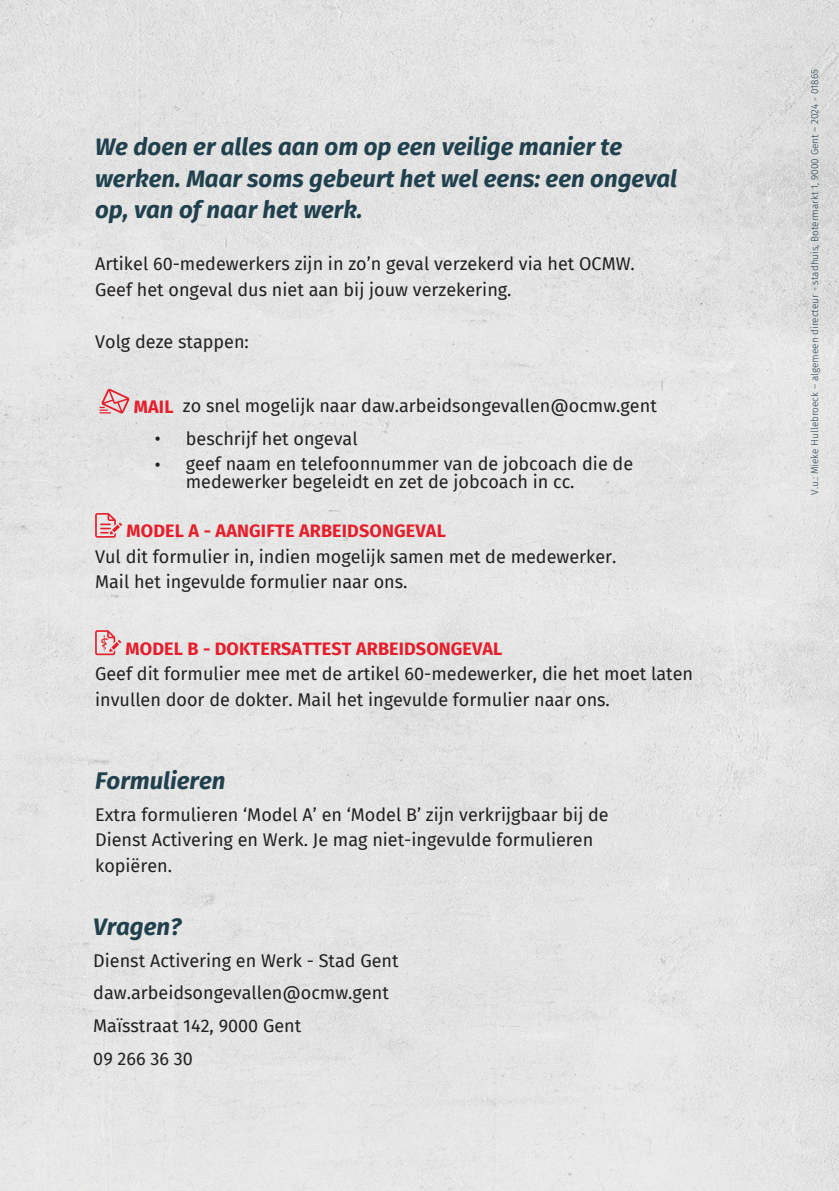
<style>
.page{position:relative;width:839px;height:1191px;background:#fff}
.page>*{position:absolute;margin:0;border:0;box-sizing:border-box;transform-origin:0 0}
.t1{font:italic 700 24px/31.6px "Fira Sans";color:#20404d}
.t2{font:18px/25.6px "Fira Sans";color:#231f20}
.t3{font:700 18px "Fira Sans";letter-spacing:.005em;color:#e61e2c}
.t4{font:300 10px "Fira Sans";color:#20404d}
</style>
<div class="page">
<img style="left:0;top:0;width:838px;height:1191px">
<svg style="left:99px;top:389px;width:30px;height:25px"></svg>
<svg style="left:95px;top:630px;width:26px;height:25px"></svg>
<svg style="left:95px;top:513px;width:27px;height:25px"></svg>
<p class="t1" style="left:95px;top:132px;width:583px">We doen er alles aan om op een veilige manier te werken. Maar soms gebeurt het wel eens: een ongeval op, van of naar het werk.</p>
<h2 class="t2" style="left:95px;top:251px;width:541px">Artikel 60-medewerkers zijn in zo’n geval verzekerd via het OCMW.</h2>
<h3 class="t2" style="left:95px;top:277px;width:418px">Geef het ongeval dus niet aan bij jouw verzekering.</h3>
<h1 class="t2" style="left:95px;top:329px;width:155px">Volg deze stappen:</h1>
<h3 class="t3" style="left:134px;top:396px;width:41px">MAIL</h3>
<h2 class="t2" style="left:155px;top:426px;width:7px">• •</h2>
<h1 class="t2" style="left:183px;top:393px;width:475px">zo snel mogelijk naar daw.arbeidsongevallen@ocmw.gent</h1>
<h3 class="t2" style="left:186px;top:426px;width:449px">beschrijf het ongeval<br>geef naam en telefoonnummer van de jobcoach die de</h3>
<h3 class="t2" style="left:186px;top:470px;width:390px">medewerker begeleidt en zet de jobcoach in cc.</h3>
<h3 class="t3" style="left:126px;top:520px;width:321px">MODEL A - AANGIFTE ARBEIDSONGEVAL</h3>
<h3 class="t2" style="left:95px;top:544px;width:523px">Vul dit formulier in, indien mogelijk samen met de medewerker.<br>Mail het ingevulde formulier naar ons.</h3>
<h3 class="t3" style="left:126px;top:638px;width:378px">MODEL B - DOKTERSATTEST ARBEIDSONGEVAL</h3>
<h3 class="t2" style="left:95px;top:661px;width:599px">Geef dit formulier mee met de artikel 60-medewerker, die het moet laten invullen door de dokter. Mail het ingevulde formulier naar ons.</h3>
<h3 class="t1" style="left:95px;top:765px;width:132px">Formulieren</h3>
<h3 class="t2" style="left:95px;top:802px;width:515px">Extra formulieren ‘Model A’ en ‘Model B’ zijn verkrijgbaar bij de<br>Dienst Activering en Werk. Je mag niet-ingevulde formulieren kopiëren.</h3>
<h3 class="t1" style="left:93px;top:911px;width:90px">Vragen?</h3>
<h3 class="t2" style="left:93px;top:948px;width:307px">Dienst Activering en Werk - Stad Gent</h3>
<p class="t2" style="left:93px;top:980px;width:297px">daw.arbeidsongevallen@ocmw.gent</p>
<h3 class="t2" style="left:93px;top:1013px;width:209px">Maïsstraat 142, 9000 Gent</h3>
<h2 class="t2" style="left:93px;top:1046px;width:101px">09 266 36 30</h2>
<h1 class="t4" style="left:808px;top:495px;width:427px;rotate:-90deg">V.u.: Mieke Hullebroeck – algemeen directeur - stadhuis, Botermarkt 1, 9000 Gent – 2024 - 01865</h1>
</div>
